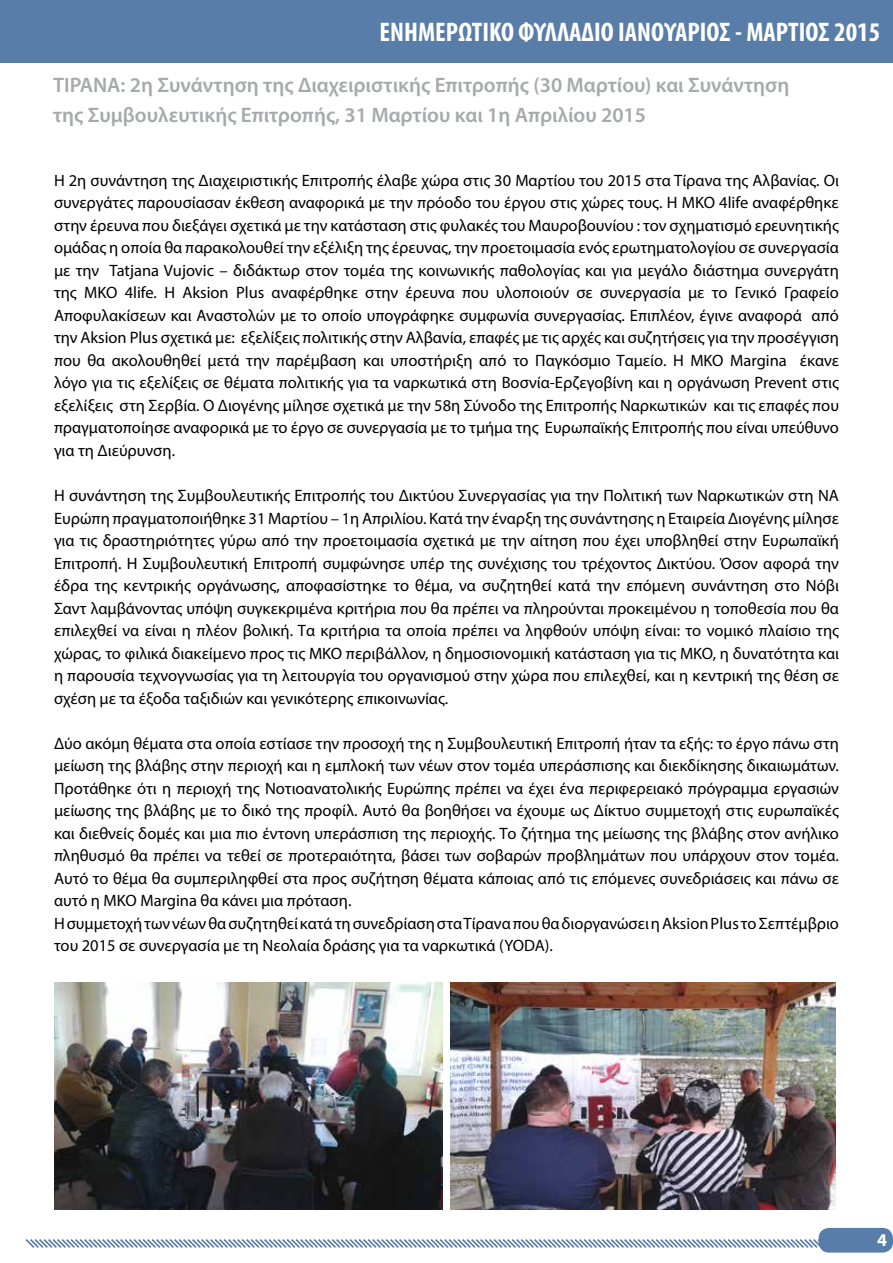
<style>
.page{position:relative;width:893px;height:1263px;background:#fff}
.page>*{position:absolute;margin:0;border:0;box-sizing:border-box;transform-origin:0 0}
.t1{font:700 condensed 27px "Myriad Pro";color:#fff}
.t2{font:600 21px/30px "Myriad Pro";color:#a7a9ac}
.t3{font:700 18px "Myriad Pro";color:#fff}
.t4{font:16.5px/22.5px "Myriad Pro";color:#000}
</style>
<div class="page">
<div style="left:0;top:0;width:893px;height:62px;background:#587da8"></div>
<svg style="left:25px;top:1237px;width:798px;height:13px"></svg>
<div style="left:819px;top:1228px;width:74px;height:24px;background:#587da8;border-radius:11px"></div>
<img style="left:54px;top:982px;width:388px;height:227px">
<img style="left:451px;top:982px;width:385px;height:227px">
<h1 class="t1" style="left:380px;top:15px;width:502px">ΕΝΗΜΕΡΩΤΙΚΟ ΦΥΛΛΑΔΙΟ ΙΑΝΟΥΑΡΙΟΣ - ΜΑΡΤΙΟΣ 2015</h1>
<p class="t2" style="left:53px;top:70px;width:738px">ΤΙΡΑΝΑ η2: Συνάντηση της Διαχειριστικής Επιτροπής (30 Μαρτίου) και Συνάντηση της Συμβουλευτικής Επιτροπής, 31 Μαρτίου και η1 Απριλίου 2015</p>
<p class="t4" style="left:54px;top:169px;width:786px;text-align:right">Η η2 συνάντηση της Διαχειριστικής Επιτροπής έλαβε χώρα στις 30 Μαρτίου του 2015 στα Τίρανα της Αλβανίας. Οι συνεργάτες παρουσίασαν έκθεση αναφορικά με την πρόοδο του έργου στις χώρες τους Η. ΜΚΟ 4life αναφέρθηκε στην έρευνα που διεξάγει σχετικά με την κατάσταση στις φυλακές του Μαυροβουνίου : τον σχηματισμό ερευνητικής ομάδας η οποία θα παρακολουθεί την εξέλιξη της έρευνας, την προετοιμασία ενός ερωτηματολογίου σε συνεργασία Tatjana Vujovic – διδάκτωρ στον τομέα της κοινωνικής παθολογίας και για μεγάλο διάστημα συνεργάτη</p>
<p class="t4" style="left:54px;top:259px;width:47px">με την</p>
<p class="t4" style="left:54px;top:281px;width:786px">της ΜΚΟ 4life Η. Aksion Plus αναφέρθηκε στην έρευνα που υλοποιούν σε συνεργασία με το Γενικό Γραφείο</p>
<p class="t4" style="left:812px;top:304px;width:29px">από</p>
<p class="t4" style="left:54px;top:304px;width:749px">Αποφυλακίσεων και Αναστολών με το οποίο υπογράφηκε συμφωνία συνεργασίας. Επιπλέον, έγινε αναφορά</p>
<p class="t4" style="left:54px;top:326px;width:786px">την Aksion Plus σχετικά με: εξελίξεις πολιτικής στην Αλβανία, επαφές με τις αρχές και συζητήσεις για την προσέγγιση</p>
<p class="t4" style="left:800px;top:349px;width:41px">έκανε</p>
<p class="t4" style="left:54px;top:349px;width:786px">που θα ακολουθηθεί μετά την παρέμβαση και υποστήριξη από το Παγκόσμιο Ταμείο Η. ΜΚΟ Margina<br>λόγο για τις εξελίξεις σε θέματα πολιτικής για τα ναρκωτικά στη Βοσνία-Ερζεγοβίνη και η οργάνωση Prevent στις εξελίξεις στη Σερβία Ο. Διογένης μίλησε σχετικά με την 58η Σύνοδο της Επιτροπής Ναρκωτικών και τις επαφές που πραγματοποίησε αναφορικά με το έργο σε συνεργασία με τo τμήμα της Ευρωπαϊκής Επιτροπής που είναι υπεύθυνο για τη Διεύρυνση.</p>
<p class="t4" style="left:54px;top:484px;width:786px;text-align:justify">Η συνάντηση της Συμβουλευτικής Επιτροπής του Δικτύου Συνεργασίας για την Πολιτική των Ναρκωτικών στη ΝΑ Ευρώπη πραγματοποιήθηκε 31 Μαρτίου – η1 Απριλίου. Κατά την έναρξη της συνάντησης η Εταιρεία Διογένης μίλησε για τις δραστηριότητες γύρω από την προετοιμασία σχετικά με την αίτηση που έχει υποβληθεί στην Ευρωπαϊκή Επιτροπή Η. Συμβουλευτική Επιτροπή συμφώνησε υπέρ της συνέχισης του τρέχοντος Δικτύου. Όσον αφορά την έδρα της κεντρικής οργάνωσης, αποφασίστηκε το θέμα, να συζητηθεί κατά την επόμενη συνάντηση στο Νόβι Σαντ λαμβάνοντας υπόψη συγκεκριμένα κριτήρια που θα πρέπει να πληρούνται προκειμένου η τοποθεσία που θα επιλεχθεί να είναι η πλέον βολική. Τα κριτήρια τα οποία πρέπει να ληφθούν υπόψη είναι: το νομικό πλαίσιο της χώρας, το φιλικά διακείμενο προς τις ΜΚΟ περιβάλλον η, δημοσιονομική κατάσταση για τις ΜΚΟ η, δυνατότητα και η παρουσία τεχνογνωσίας για τη λειτουργία του οργανισμού στην χώρα που επιλεχθεί, και η κεντρική της θέση σε σχέση με τα έξοδα ταξιδιών και γενικότερης επικοινωνίας.</p>
<p class="t4" style="left:54px;top:731px;width:786px">Δύο ακόμη θέματα στα οποία εστίασε την προσοχή της η Συμβουλευτική Επιτροπή ήταν τα εξής: το έργο πάνω στη μείωση της βλάβης στην περιοχή και η εμπλοκή των νέων στον τομέα υπεράσπισης και διεκδίκησης δικαιωμάτων.<br>Προτάθηκε ότι η περιοχή της Νοτιοανατολικής Ευρώπης πρέπει να έχει ένα περιφερειακό πρόγραμμα εργασιών μείωσης της βλάβης με το δικό της προφίλ. Αυτό θα βοηθήσει να έχουμε ως Δίκτυο συμμετοχή στις ευρωπαϊκές και διεθνείς δομές και μια πιο έντονη υπεράσπιση της περιοχής. Το ζήτημα της μείωσης της βλάβης στον ανήλικο πληθυσμό θα πρέπει να τεθεί σε προτεραιότητα, βάσει των σοβαρών προβλημάτων που υπάρχουν στον τομέα.<br>Αυτό το θέμα θα συμπεριληφθεί στα προς συζήτηση θέματα κάποιας από τις επόμενες συνεδριάσεις και πάνω σε αυτό η ΜΚΟ Margina θα κάνει μια πρόταση.<br>ΗσυμμετοχήτωννέωνθασυζητηθείκατάτησυνεδρίασησταΤίραναπουθαδιοργανώσειηAksionPlusτοΣεπτέμβριο του 2015 σε συνεργασία με τη Νεολαία δράσης για τα ναρκωτικά (YODA .(</p>
<p class="t3" style="left:877px;top:1228px;width:11px">4</p>
</div>
